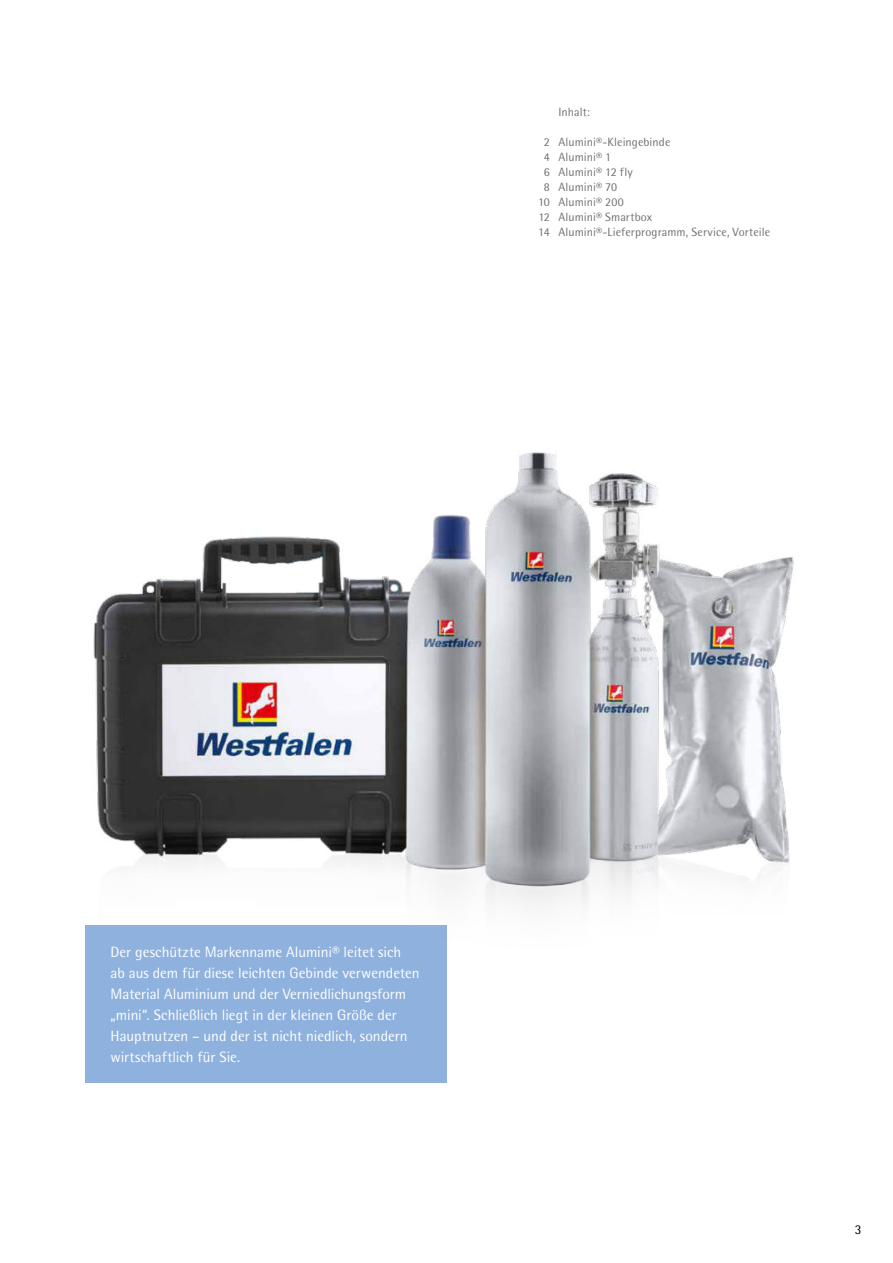
<style>
.page{position:relative;width:893px;height:1263px;background:#fff}
.page>*{position:absolute;margin:0;border:0;box-sizing:border-box;transform-origin:0 0}
.t1{font:15px/21px "Rotis Semi Sans Pro";color:#fff}
.t2{font:13.5px "Rotis Semi Sans Pro";color:#000}
.t3{font:12px/15px "Rotis Semi Sans Pro";color:#6f6f6e}
</style>
<div class="page">
<div style="left:85px;top:925px;width:362px;height:158px;background:#8fb1de"></div>
<img style="left:93px;top:450px;width:701px;height:456px">
<p class="t3" style="left:538px;top:135px;width:13px;text-align:center">2<br>4<br>6<br>8<br>10<br>12<br>14</p>
<p class="t3" style="left:558px;top:105px;width:33px">Inhalt:</p>
<p class="t3" style="left:558px;top:135px;width:213px">Alumini®-Kleingebinde<br>Alumini® 1<br>Alumini® 12 fly<br>Alumini® 70<br>Alumini® 200<br>Alumini® Smartbox<br>Alumini®-Lieferprogramm, Service, Vorteile</p>
<p class="t1" style="left:111px;top:941px;width:311px">Der geschützte Markenname Alumini® leitet sich<br>ab aus dem für diese leichten Gebinde verwendeten Material Aluminium und der Verniedlichungsform „mini“. Schließlich liegt in der kleinen Größe der Hauptnutzen – und der ist nicht niedlich, sondern wirtschaftlich für Sie.</p>
<p class="t2" style="left:855px;top:1222px;width:8px">3</p>
</div>
